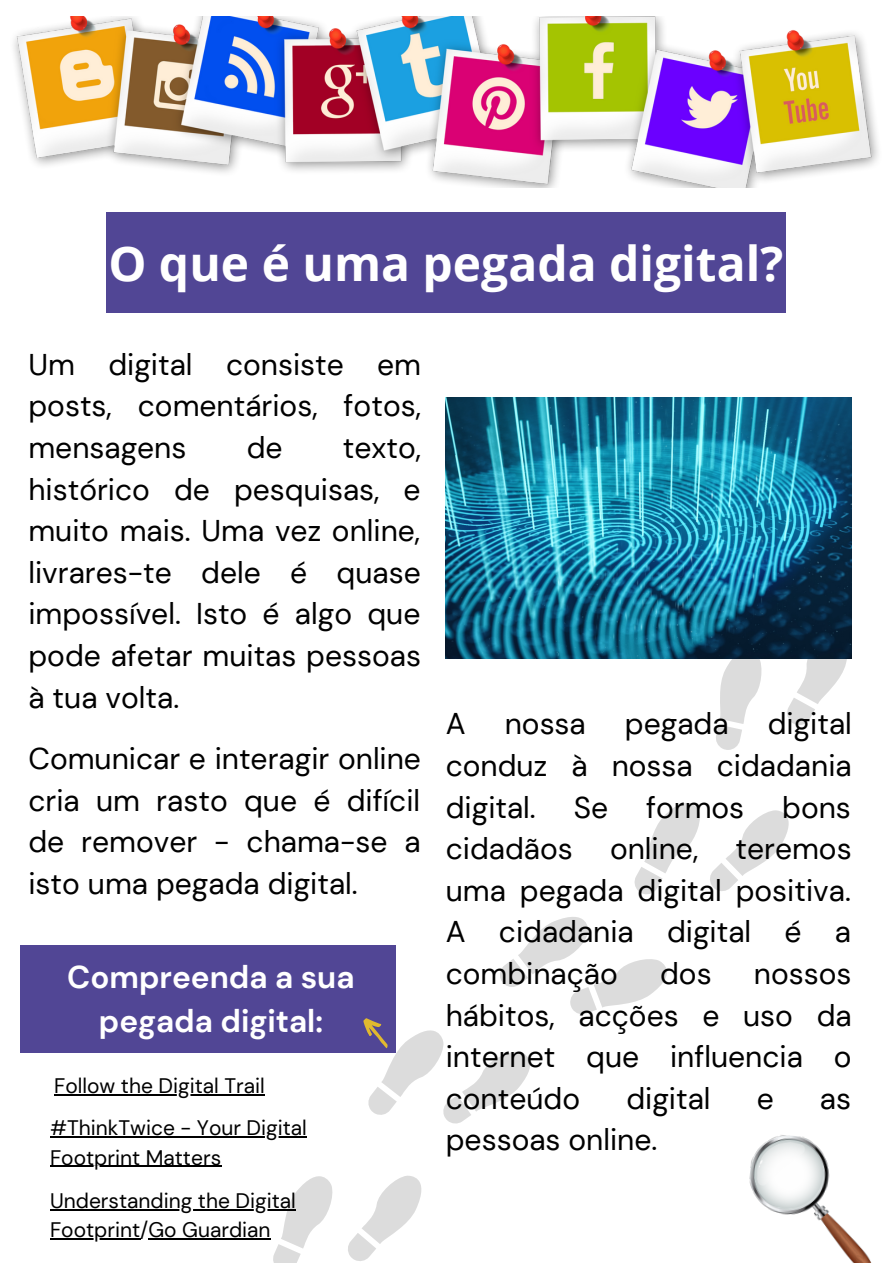
<style>
.page{position:relative;width:893px;height:1264px;background:#fff}
.page>*{position:absolute;margin:0;border:0;box-sizing:border-box;transform-origin:0 0}
.t1{font:700 48px "Open Sans";color:#fff}
.t2{font:700 31.5px/43.8px "DM Sans";color:#fff;text-align:center}
.t3{font:30px/41.5px "DM Sans";color:#000;text-align:justify}
.t4{font:21px/29.2px "DM Sans";color:#000}
</style>
<div class="page">
<div style="left:106px;top:213px;width:679px;height:100px;background:#514695"></div>
<svg style="left:785px;top:627px;width:67px;height:98px"></svg>
<svg style="left:714px;top:658px;width:50px;height:92px"></svg>
<svg style="left:710px;top:810px;width:79px;height:81px"></svg>
<svg style="left:634px;top:803px;width:66px;height:91px"></svg>
<svg style="left:348px;top:1175px;width:74px;height:86px"></svg>
<svg style="left:272px;top:1176px;width:61px;height:86px"></svg>
<img style="left:446px;top:397px;width:405px;height:261px">
<img style="left:14px;top:17px;width:864px;height:171px">
<img style="left:749px;top:1135px;width:122px;height:127px">
<div style="left:20px;top:945px;width:375px;height:108px;background:#514695"></div>
<hr style="left:54px;top:1094px;width:211px;height:1px;background:#000">
<hr style="left:50px;top:1208px;width:246px;height:2px;background:#000">
<hr style="left:50px;top:1238px;width:90px;height:1px;background:#000">
<hr style="left:148px;top:1238px;width:122px;height:1px;background:#000">
<hr style="left:50px;top:1136px;width:125px;height:1px;background:#000">
<hr style="left:175px;top:1136px;width:132px;height:1px;background:#000">
<hr style="left:50px;top:1165px;width:171px;height:1px;background:#000">
<svg style="left:363px;top:917px;width:304px;height:207px"></svg>
<h1 class="t1" style="left:108px;top:230px;width:676px">O que é uma pegada digital?</h1>
<p class="t3" style="left:28px;top:344px;width:394px">Um digital consiste em posts, comentários, fotos, mensagens</p>
<p class="t3" style="left:247px;top:427px;width:37px">de</p>
<p class="t3" style="left:28px;top:427px;width:394px;text-indent:314px">texto, histórico de pesquisas, e muito mais. Uma vez online, livrares-te dele é quase impossível. Isto é algo que pode afetar muitas pessoas à tua volta.</p>
<p class="t3" style="left:28px;top:738px;width:394px">Comunicar e interagir online cria um rasto que é difícil de remover - chama-se a isto uma pegada digital.</p>
<p class="t2" style="left:67px;top:955px;width:289px">Compreenda a sua pegada digital:</p>
<p class="t4" style="left:54px;top:1071px;width:212px">Follow the Digital Trail</p>
<p class="t4" style="left:50px;top:1113px;width:258px">#ThinkTwice - Your Digital<br>Footprint Matters</p>
<p class="t4" style="left:50px;top:1185px;width:247px">Understanding the Digital<br>Footprint/Go Guardian</p>
<p class="t3" style="left:446px;top:703px;width:21px">A</p>
<p class="t3" style="left:504px;top:703px;width:83px">nossa</p>
<p class="t3" style="left:625px;top:703px;width:105px">pegada</p>
<p class="t3" style="left:446px;top:703px;width:407px;text-indent:322px">digital conduz à nossa cidadania digital.</p>
<p class="t3" style="left:446px;top:786px;width:407px;text-indent:336px">bons cidadãos online, teremos uma pegada digital positiva.<br>A cidadania digital é a combinação</p>
<p class="t3" style="left:573px;top:786px;width:36px">Se</p>
<p class="t3" style="left:646px;top:786px;width:100px">formos</p>
<p class="t3" style="left:660px;top:953px;width:53px">dos</p>
<p class="t3" style="left:446px;top:953px;width:407px;text-indent:308px">nossos hábitos, acções e uso da internet que influencia o conteúdo</p>
<p class="t3" style="left:626px;top:1077px;width:86px">digital</p>
<p class="t3" style="left:756px;top:1077px;width:19px">e</p>
<p class="t3" style="left:819px;top:1077px;width:33px">as</p>
<p class="t3" style="left:446px;top:1119px;width:213px">pessoas online.</p>
</div>
